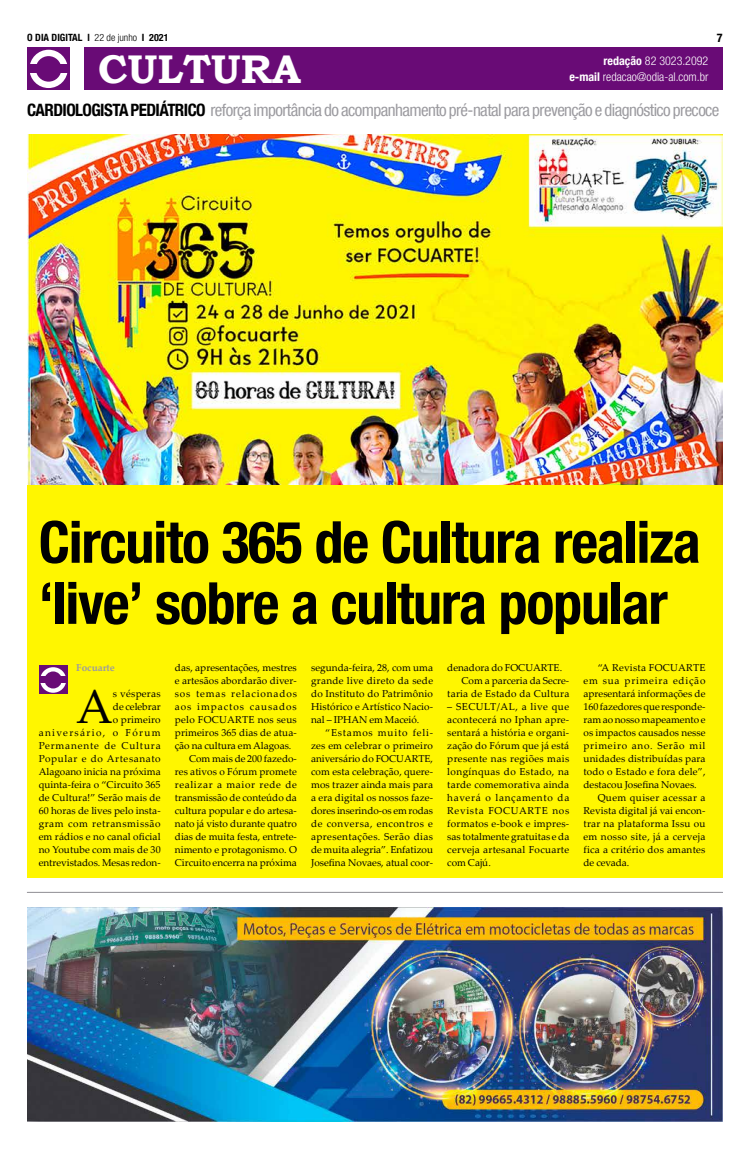
<style>
.page{position:relative;width:752px;height:1149px;background:#fff}
.page>*{position:absolute;margin:0;border:0;box-sizing:border-box;transform-origin:0 0}
.t1{font:700 condensed 58px/61px "Helvetica Neue LT Com";letter-spacing:-.02em;color:#000}
.t2{font:47.3px "Palatino Linotype";color:#000}
.t3{font:700 40px "Bookman Old Style";color:#fff}
.t4{font:condensed 17px "Helvetica Neue LT Com";letter-spacing:-.035em;color:#9c9ba0}
.t5{font:300 condensed 12px/16px "Helvetica Neue LT Com";color:#fff;text-align:right}
.t6{font:700 condensed 12px "Helvetica Neue LT Com";color:#000}
.t7{font:10px/13px "Palatino Linotype";letter-spacing:.005em;color:#000;text-align:justify}
.t8{font:10px "Palatino Linotype";letter-spacing:.025em;color:#000}
.t9{font:700 condensed 10px "Helvetica Neue LT Com";color:#000}
.t10{font:10px "Palatino Linotype";letter-spacing:.035em;color:#000}
.t11{font:10px "Palatino Linotype";letter-spacing:.085em;color:#000}
.t12{font:10px "Palatino Linotype";letter-spacing:.06em;color:#000}
.t13{font:10px "Palatino Linotype";letter-spacing:.07em;color:#000}
.t14{font:10px "Palatino Linotype";letter-spacing:.095em;color:#000}
.t15{font:10px "Palatino Linotype";letter-spacing:.075em;color:#000}
.t16{font:10px "Palatino Linotype";letter-spacing:.04em;color:#000}
.t17{font:700 10px "Palatino Linotype";letter-spacing:-.005em;color:#9c9ba0}
.s1{font-weight:300}
.s2{font-weight:700}
.s3{font-weight:700;color:#000}
</style>
<div class="page">
<div style="left:27px;top:134px;width:695px;height:743px;background:#fff600"></div>
<div style="left:84px;top:48px;width:638px;height:42px;background:#690b76"></div>
<div style="left:27px;top:48px;width:43px;height:42px;background:#690b76"></div>
<svg style="left:29px;top:50px;width:39px;height:38px"></svg>
<div style="left:36px;top:56px;width:25px;height:26px;background:#690b76;border-radius:50%"></div>
<div style="left:27px;top:65px;width:43px;height:8px;background:#690b76"></div>
<svg style="left:39px;top:665px;width:29px;height:29px"></svg>
<svg style="left:40px;top:667px;width:26px;height:25px"></svg>
<div style="left:44px;top:671px;width:18px;height:17px;background:#690b76;border-radius:50%"></div>
<div style="left:39px;top:676px;width:29px;height:6px;background:#690b76"></div>
<img style="left:27px;top:134px;width:695px;height:350px">
<img style="left:27px;top:907px;width:695px;height:214px">
<svg style="left:27px;top:891px;width:695px;height:1px"></svg>
<p class="t9" style="left:27px;top:31px;width:143px">O DIA DIGITAL l <span class="s1">22 de junho</span> I 2021</p>
<p class="t6" style="left:716px;top:31px;width:7px">7</p>
<h3 class="t3" style="left:98px;top:41px;width:204px">CULTURA</h3>
<p class="t5" style="left:569px;top:53px;width:140px"><span class="s2">redação</span> 82 3023.2092<br><span class="s2">e-mail</span> redacao@odia-al.com.br</p>
<h3 class="t4" style="left:27px;top:100px;width:693px"><span class="s3">CARDIOLOGISTA PEDIÁTRICO</span> reforça importância do acompanhamento pré-natal para prevenção e diagnóstico precoce</h3>
<h1 class="t1" style="left:39px;top:511px;width:663px">Circuito 365 de Cultura realiza ‘live’ sobre a cultura popular</h1>
<p class="t17" style="left:76px;top:660px;width:40px">Focuarte</p>
<h2 class="t2" style="left:76px;top:672px;width:38px">A</h2>
<p class="t7" style="left:39px;top:686px;width:123px;text-align:right">s vésperas<br>de celebrar<br>o primeiro<br>aniversário, o Fórum<br>Permanente de Cultura<br>Popular e do Artesanato<br>Alagoano inicia na próxima quinta-feira o “Circuito 365 de Cultura!” Serão mais de<br>60 horas de lives pelo insta&shy;gram com retransmissão em rádios e no canal oficial no Youtube com mais de 30 entrevistados. Mesas redon-</p>
<p class="t7" style="left:175px;top:660px;width:123px">das, apresentações, mestres</p>
<p class="t7" style="left:175px;top:673px;width:123px">e artesãos abordarão diver-</p>
<p class="t11" style="left:175px;top:686px;width:123px">sos temas relacionados</p>
<p class="t14" style="left:175px;top:699px;width:123px">aos impactos causados</p>
<p class="t8" style="left:175px;top:712px;width:123px">pelo FOCUARTE nos seus</p>
<p class="t7" style="left:175px;top:725px;width:123px">primeiros 365 dias de atua-</p>
<p class="t7" style="left:175px;top:738px;width:118px">ção na cultura em Alagoas.</p>
<p class="t7" style="left:189px;top:751px;width:109px">Com mais de 200 fazedo-</p>
<p class="t7" style="left:175px;top:764px;width:123px">res ativos o Fórum promete</p>
<p class="t12" style="left:175px;top:777px;width:123px">realizar a maior rede de</p>
<p class="t7" style="left:175px;top:790px;width:123px">transmissão de conteúdo da</p>
<p class="t7" style="left:175px;top:803px;width:123px">cultura popular e do artesa-</p>
<p class="t7" style="left:175px;top:816px;width:123px">nato já visto durante quatro</p>
<p class="t7" style="left:175px;top:829px;width:123px">dias de muita festa, entrete-</p>
<p class="t7" style="left:175px;top:842px;width:123px">nimento e protagonismo. O</p>
<p class="t7" style="left:175px;top:855px;width:123px">Circuito encerra na próxima</p>
<p class="t7" style="left:311px;top:660px;width:123px">segunda-feira, 28, com uma grande live direto da sede do Instituto do Patrimônio Histórico e Artístico Nacio&shy;nal – IPHAN em Maceió.</p>
<p class="t7" style="left:311px;top:725px;width:123px;text-indent:14px">“Estamos muito feli&shy;zes em celebrar o primeiro aniversário do FOCUARTE, com esta celebração, quere&shy;mos trazer ainda mais para a era digital os nossos faze&shy;dores inserindo-os em rodas de conversa, encontros e apresentações. Serão dias de muita alegria”. Enfatizou Josefina Novaes, atual coor-</p>
<p class="t7" style="left:447px;top:660px;width:116px">denadora do FOCUARTE.</p>
<p class="t7" style="left:461px;top:673px;width:109px">Com a parceria da Secre-</p>
<p class="t7" style="left:447px;top:686px;width:123px">taria de Estado da Cultura</p>
<p class="t7" style="left:447px;top:699px;width:123px">– SECULT/AL, a live que acontecerá no Iphan apre&shy;sentará a história e organi&shy;zação do Fórum que já está presente nas regiões mais longínquas do Estado, na tarde comemorativa ainda haverá o lançamento da Revista FOCUARTE nos formatos e-book e impres&shy;sas totalmente gratuitas e da cerveja artesanal Focuarte com Cajú.</p>
<p class="t7" style="left:597px;top:660px;width:109px">“A Revista FOCUARTE</p>
<p class="t15" style="left:583px;top:673px;width:123px">em sua primeira edição</p>
<p class="t7" style="left:583px;top:686px;width:123px">apresentará informações de</p>
<p class="t7" style="left:583px;top:699px;width:123px">160 fazedores que responde-</p>
<p class="t7" style="left:583px;top:712px;width:123px">ram ao nosso mapeamento e</p>
<p class="t7" style="left:583px;top:725px;width:123px">os impactos causados nesse</p>
<p class="t13" style="left:583px;top:738px;width:123px">primeiro ano. Serão mil</p>
<p class="t7" style="left:583px;top:751px;width:123px">unidades distribuídas para</p>
<p class="t7" style="left:583px;top:764px;width:123px">todo o Estado e fora dele”,</p>
<p class="t7" style="left:583px;top:777px;width:115px">destacou Josefina Novaes.</p>
<p class="t16" style="left:597px;top:790px;width:109px">Quem quiser acessar a</p>
<p class="t7" style="left:583px;top:803px;width:123px">Revista digital já vai encon-</p>
<p class="t8" style="left:583px;top:816px;width:123px">trar na plataforma Issu ou</p>
<p class="t10" style="left:583px;top:829px;width:123px">em nosso site, já a cerveja</p>
<p class="t8" style="left:583px;top:842px;width:123px">fica a critério dos amantes</p>
<p class="t7" style="left:583px;top:855px;width:47px">de cevada.</p>
</div>
